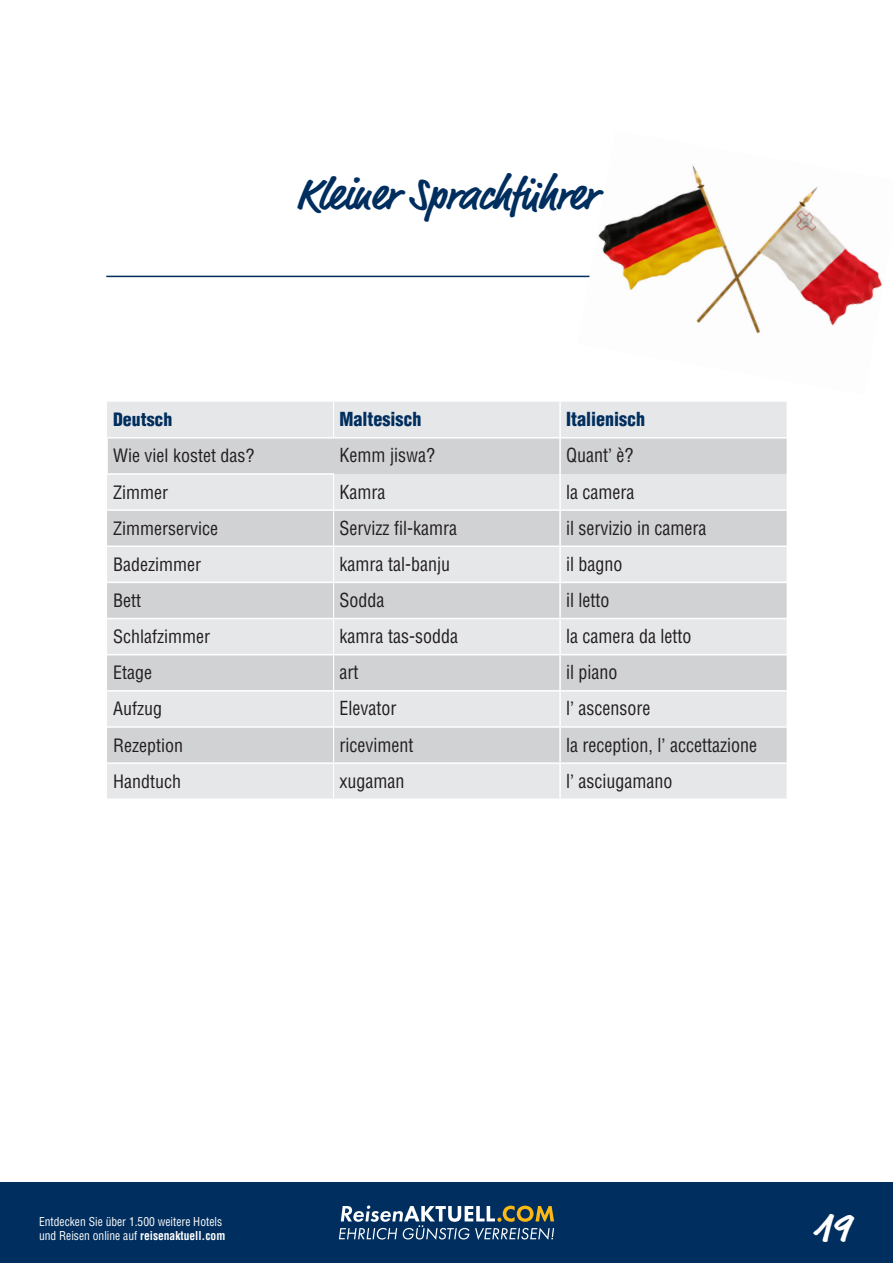
<style>
.page{position:relative;width:893px;height:1263px;background:#fff}
.page>*{position:absolute;margin:0;border:0;box-sizing:border-box;transform-origin:0 0}
.t1{font:700 45px "Market Pro";letter-spacing:-.005em;color:#002e5e;scale:.95 1}
.t2{font:700 42px "Market Pro";color:#fff}
.t3{font:condensed 18.9px "Helvetica LT Std";color:#231f20;scale:.95 1}
.t4{font:900 condensed 18.9px "Helvetica LT Std";color:#002e5e;scale:.95 1}
.t5{font:condensed 18px "Helvetica LT Std";color:#231f20}
.t6{font:900 condensed 18px "Helvetica LT Std";color:#002e5e}
.t7{font:condensed 12px/14.4px "Helvetica LT Std";color:#fff;scale:.96 1}
.s1{font-size:18px}
.s2{font-weight:700}
</style>
<div class="page">
<hr style="left:106px;top:276px;width:681px;height:1px;background:#002e5e">
<div style="left:0;top:1182px;width:893px;height:81px;background:#002e5e"></div>
<svg style="left:339px;top:1205px;width:215px;height:35px"></svg>
<div style="left:107px;top:402px;width:680px;height:396px;background:#e6e7e9"></div>
<svg style="left:107px;top:439px;width:680px;height:323px;background:#dadbdd"></svg>
<hr style="left:559px;top:402px;width:2px;height:35px;background:#fff">
<hr style="left:106px;top:439px;width:2px;height:34px;background:#fff">
<hr style="left:559px;top:439px;width:2px;height:35px;background:#fff">
<hr style="left:106px;top:473px;width:228px;height:2px;background:#fff">
<hr style="left:559px;top:474px;width:2px;height:35px;background:#fff">
<hr style="left:107px;top:509px;width:226px;height:2px;background:#fff">
<hr style="left:334px;top:509px;width:226px;height:2px;background:#fff">
<hr style="left:560px;top:509px;width:227px;height:2px;background:#fff">
<hr style="left:559px;top:511px;width:2px;height:34px;background:#fff">
<hr style="left:107px;top:545px;width:226px;height:2px;background:#fff">
<hr style="left:334px;top:545px;width:226px;height:2px;background:#fff">
<hr style="left:560px;top:545px;width:227px;height:2px;background:#fff">
<hr style="left:559px;top:547px;width:2px;height:35px;background:#fff">
<hr style="left:559px;top:583px;width:2px;height:35px;background:#fff">
<hr style="left:559px;top:619px;width:2px;height:35px;background:#fff">
<hr style="left:559px;top:655px;width:2px;height:35px;background:#fff">
<hr style="left:559px;top:692px;width:2px;height:34px;background:#fff">
<hr style="left:559px;top:728px;width:2px;height:34px;background:#fff">
<hr style="left:559px;top:764px;width:2px;height:34px;background:#fff">
<hr style="left:106px;top:437px;width:228px;height:2px;background:#fff">
<hr style="left:334px;top:437px;width:226px;height:2px;background:#fff">
<hr style="left:560px;top:437px;width:227px;height:2px;background:#fff">
<hr style="left:107px;top:582px;width:226px;height:1px;background:#fff">
<hr style="left:334px;top:582px;width:226px;height:1px;background:#fff">
<hr style="left:560px;top:582px;width:227px;height:1px;background:#fff">
<hr style="left:107px;top:618px;width:226px;height:1px;background:#fff">
<hr style="left:334px;top:618px;width:226px;height:1px;background:#fff">
<hr style="left:560px;top:618px;width:227px;height:1px;background:#fff">
<hr style="left:107px;top:654px;width:226px;height:1px;background:#fff">
<hr style="left:334px;top:654px;width:226px;height:1px;background:#fff">
<hr style="left:560px;top:654px;width:227px;height:1px;background:#fff">
<hr style="left:107px;top:690px;width:226px;height:2px;background:#fff">
<hr style="left:334px;top:690px;width:226px;height:2px;background:#fff">
<hr style="left:560px;top:690px;width:227px;height:2px;background:#fff">
<hr style="left:107px;top:726px;width:226px;height:2px;background:#fff">
<hr style="left:334px;top:726px;width:226px;height:2px;background:#fff">
<hr style="left:560px;top:726px;width:227px;height:2px;background:#fff">
<hr style="left:107px;top:762px;width:226px;height:2px;background:#fff">
<hr style="left:334px;top:762px;width:226px;height:2px;background:#fff">
<hr style="left:560px;top:762px;width:227px;height:2px;background:#fff">
<hr style="left:333px;top:402px;width:1px;height:35px;background:#fff">
<hr style="left:333px;top:475px;width:1px;height:35px;background:#fff">
<hr style="left:333px;top:510px;width:1px;height:36px;background:#fff">
<hr style="left:333px;top:546px;width:1px;height:36px;background:#fff">
<hr style="left:333px;top:582px;width:1px;height:36px;background:#fff">
<hr style="left:333px;top:618px;width:1px;height:37px;background:#fff">
<hr style="left:333px;top:655px;width:1px;height:36px;background:#fff">
<hr style="left:333px;top:691px;width:1px;height:36px;background:#fff">
<hr style="left:333px;top:727px;width:1px;height:36px;background:#fff">
<hr style="left:333px;top:763px;width:1px;height:35px;background:#fff">
<img style="left:577px;top:165px;width:305px;height:169px">
<h1 class="t1" style="left:296px;top:163px;width:318px">Kleiner Sprachführer</h1>
<p class="t6" style="left:113px;top:408px;width:61px">Deutsch</p>
<p class="t4" style="left:340px;top:407px;width:88px">Maltesisch</p>
<p class="t4" style="left:566px;top:407px;width:85px">Italienisch</p>
<p class="t5" style="left:113px;top:444px;width:143px">Wie viel kostet das?</p>
<p class="t3" style="left:340px;top:444px;width:102px">Kemm jiswa?</p>
<p class="t3" style="left:566px;top:444px;width:73px">Quant<span class="s1">’</span> è?</p>
<p class="t5" style="left:113px;top:481px;width:56px">Zimmer</p>
<p class="t3" style="left:340px;top:480px;width:50px">Kamra</p>
<p class="t3" style="left:566px;top:480px;width:74px">la camera</p>
<p class="t5" style="left:113px;top:517px;width:106px">Zimmerservice</p>
<p class="t3" style="left:340px;top:516px;width:125px">Servizz fil-kamra</p>
<p class="t3" style="left:566px;top:516px;width:149px">il servizio in camera</p>
<p class="t5" style="left:113px;top:553px;width:89px">Badezimmer</p>
<p class="t3" style="left:340px;top:552px;width:118px">kamra tal-banju</p>
<p class="t3" style="left:566px;top:552px;width:61px">il bagno</p>
<p class="t5" style="left:113px;top:589px;width:30px">Bett</p>
<p class="t3" style="left:340px;top:588px;width:49px">Sodda</p>
<p class="t3" style="left:566px;top:588px;width:47px">il letto</p>
<p class="t5" style="left:113px;top:625px;width:98px">Schlafzimmer</p>
<p class="t3" style="left:340px;top:624px;width:126px">kamra tas-sodda</p>
<p class="t3" style="left:566px;top:624px;width:134px">la camera da letto</p>
<p class="t5" style="left:113px;top:661px;width:40px">Etage</p>
<p class="t3" style="left:340px;top:660px;width:21px">art</p>
<p class="t3" style="left:566px;top:660px;width:56px">il piano</p>
<p class="t5" style="left:113px;top:697px;width:51px">Aufzug</p>
<p class="t3" style="left:340px;top:697px;width:61px">Elevator</p>
<p class="t3" style="left:566px;top:697px;width:90px">l<span class="s1">’</span> ascensore</p>
<p class="t5" style="left:113px;top:734px;width:71px">Rezeption</p>
<p class="t3" style="left:340px;top:733px;width:79px">riceviment</p>
<p class="t3" style="left:566px;top:733px;width:202px">la reception, l<span class="s1">’</span> accettazione</p>
<p class="t5" style="left:113px;top:770px;width:69px">Handtuch</p>
<p class="t3" style="left:340px;top:769px;width:70px">xugaman</p>
<p class="t3" style="left:566px;top:769px;width:114px">l<span class="s1">’</span> asciugamano</p>
<p class="t7" style="left:39px;top:1214px;width:195px">Entdecken Sie über 1.500 weitere Hotels und Reisen online auf <span class="s2">reisenaktuell.com</span></p>
<h2 class="t2" style="left:813px;top:1198px;width:39px">19</h2>
</div>
